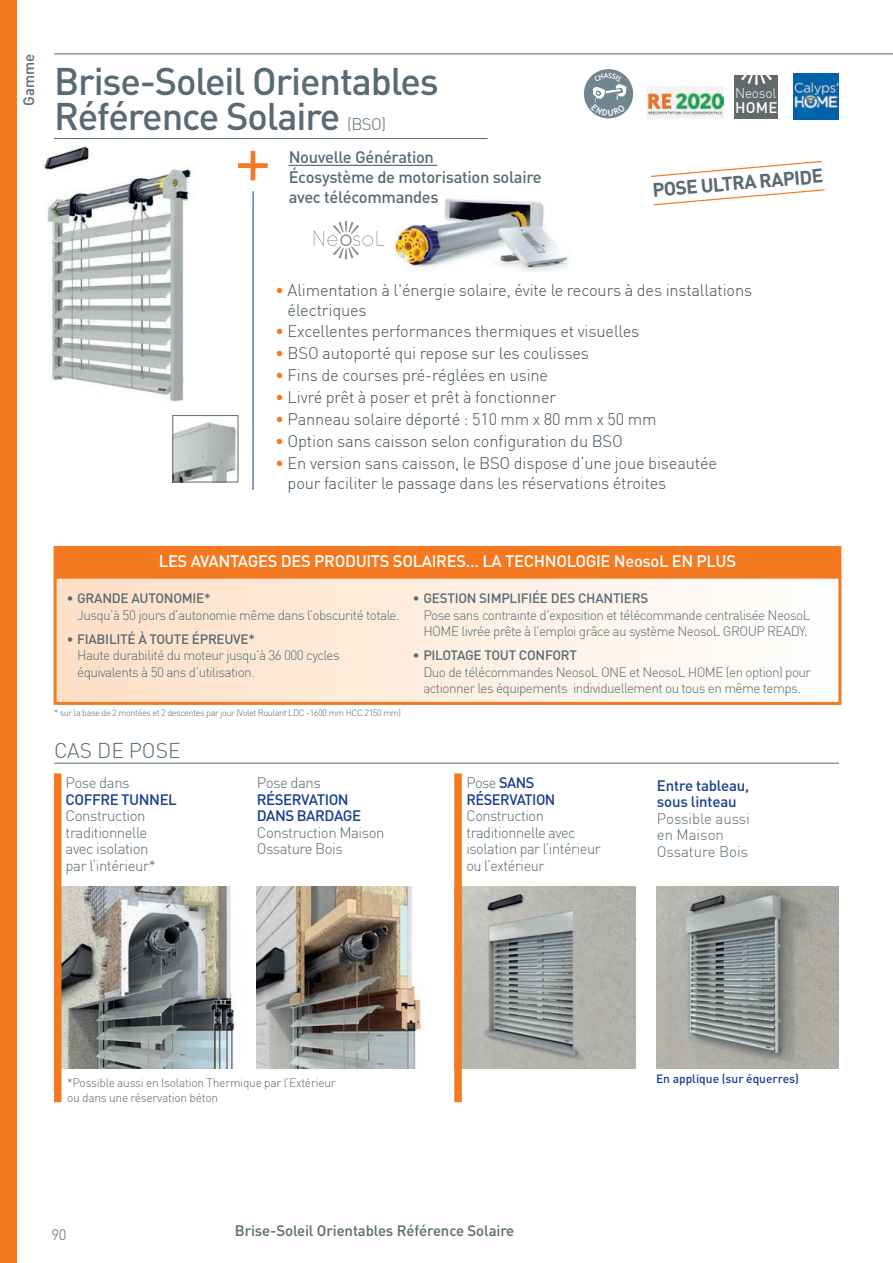
<style>
.page{position:relative;width:893px;height:1263px;background:#fff}
.page>*{position:absolute;margin:0;border:0;box-sizing:border-box;transform-origin:0 0}
.t1{font:500 38.1px/34.5px "DIN";letter-spacing:-.03em;color:#586a73}
.t2{font:300 21px "DIN";color:#586a73}
.t3{font:700 19.2px "DIN Pro";color:#586a73}
.t4{font:300 16.5px/19.8px "DIN";letter-spacing:-.01em;color:#425159}
.t5{font:500 16.5px/19.8px "DIN";letter-spacing:-.02em;color:#586a73}
.t6{font:500 16.5px "DIN";letter-spacing:-.02em;color:#fff}
.t7{font:300 16.5px "DIN";color:#586a73}
.t8{font:500 15.15px "DIN";color:#fff}
.t9{font:300 15px/16.5px "DIN";letter-spacing:-.03em;color:#586a73}
.t10{font:500 15px/16.5px "DIN";letter-spacing:-.03em;color:#173e91}
.t11{font:500 15px "DIN";letter-spacing:-.01em;color:#586a73}
.t12{font:300 15px/16.5px "DIN";color:#586a73}
.t13{font:500 15px/16.5px "DIN";letter-spacing:-.01em;color:#173e91}
.t14{font:300 13.8px "DIN";letter-spacing:-.02em;color:#fff}
.t15{font:300 13.5px/16.2px "DIN";letter-spacing:-.04em;color:#586a73}
.t16{font:300 12px/14.4px "DIN";letter-spacing:-.02em;color:#586a73}
.t17{font:500 12px "DIN";color:#173e91}
.t18{font:300 9px "DIN";letter-spacing:-.04em;color:#586a73}
.s1{color:#f47921}
.s2{font-weight:500}
.s3{font-weight:300;color:#586a73}
</style>
<div class="page">
<div style="left:0;top:0;width:17px;height:1263px;background:#f47921"></div>
<img style="left:43px;top:146px;width:149px;height:256px">
<img style="left:62px;top:887px;width:173px;height:181px">
<img style="left:257px;top:887px;width:167px;height:181px">
<hr style="left:54px;top:138px;width:434px;height:1px;background:#586a73">
<hr style="left:54px;top:54px;width:839px;height:1px;background:#586a73">
<img style="left:793px;top:73px;width:46px;height:46px">
<img style="left:175px;top:422px;width:61px;height:58px">
<div style="left:173px;top:415px;width:65px;height:67px;border:1px solid #586a73"></div>
<img style="left:462px;top:887px;width:174px;height:181px">
<img style="left:657px;top:887px;width:181px;height:181px">
<svg style="left:651px;top:160px;width:172px;height:17px"></svg>
<svg style="left:653px;top:189px;width:172px;height:17px"></svg>
<div style="left:54px;top:773px;width:8px;height:329px;background:#f47921"></div>
<div style="left:454px;top:773px;width:8px;height:329px;background:#f47921"></div>
<hr style="left:54px;top:763px;width:785px;height:1px;background:#586a73">
<img style="left:394px;top:198px;width:175px;height:73px">
<svg style="left:314px;top:221px;width:70px;height:38px"></svg>
<div style="left:55px;top:577px;width:785px;height:126px;background:linear-gradient(to right,#fedfc5,#fefefd)"></div>
<div style="left:54px;top:576px;width:787px;height:129px;border:3px solid #f47921"></div>
<div style="left:55px;top:547px;width:785px;height:29px;background:#f47921"></div>
<div style="left:54px;top:546px;width:787px;height:31px;border:3px solid #f47921"></div>
<hr style="left:289px;top:165px;width:148px;height:1px;background:#586a73">
<hr style="left:253px;top:191px;width:1px;height:299px;background:#173e91">
<svg style="left:238px;top:151px;width:30px;height:29px"></svg>
<div style="left:735px;top:75px;width:43px;height:44px;background:#62696b"></div>
<svg style="left:741px;top:75px;width:31px;height:10px"></svg>
<img style="left:646px;top:87px;width:77px;height:32px">
<div style="left:584px;top:69px;width:49px;height:49px;background:#6f8590;border-radius:50%"></div>
<svg style="left:590px;top:72px;width:38px;height:44px"></svg>
<p class="t11" style="left:19px;top:106px;width:54px;rotate:-90deg">Gamme</p>
<h1 class="t1" style="left:54px;top:63px;width:386px">Brise-Soleil Orientables<br>Référence Solaire</h1>
<p class="t7" style="left:347px;top:114px;width:40px">(BSO)</p>
<p class="t5" style="left:289px;top:147px;width:254px">Nouvelle Génération<br>Écosystème de motorisation solaire avec télécommandes</p>
<p class="t14" style="left:735px;top:85px;width:43px">Neosol</p>
<p class="t8" style="left:735px;top:97px;width:44px">HOME</p>
<h3 class="t3" style="left:651px;top:176px;width:173px;rotate:-5deg">POSE ULTRA RAPIDE</h3>
<p class="t4" style="left:288px;top:280px;width:466px;text-indent:-12px"><span class="s1">•</span> Alimentation à l'énergie solaire, évite le recours à des installations électriques</p>
<p class="t4" style="left:275px;top:321px;width:366px"><span class="s1">•</span> Excellentes performances thermiques et visuelles</p>
<p class="t4" style="left:275px;top:343px;width:315px"><span class="s1">•</span> BSO autoporté qui repose sur les coulisses</p>
<p class="t4" style="left:275px;top:365px;width:275px"><span class="s1">•</span> Fins de courses pré-réglées en usine</p>
<p class="t4" style="left:275px;top:387px;width:283px"><span class="s1">•</span> Livré prêt à poser et prêt à fonctionner</p>
<p class="t4" style="left:275px;top:409px;width:383px"><span class="s1">•</span> Panneau solaire déporté : 510 mm x 80 mm x 50 mm</p>
<p class="t4" style="left:275px;top:431px;width:349px"><span class="s1">•</span> Option sans caisson selon configuration du BSO</p>
<p class="t4" style="left:288px;top:453px;width:431px;text-indent:-12px"><span class="s1">•</span> En version sans caisson, le BSO dispose d’une joue biseautée pour faciliter le passage dans les réservations étroites</p>
<p class="t6" style="left:159px;top:551px;width:579px">LES AVANTAGES DES PRODUITS SOLAIRES… LA TECHNOLOGIE NeosoL EN PLUS</p>
<p class="t15" style="left:77px;top:590px;width:324px;text-indent:-11px">• <span class="s2">GRANDE AUTONOMIE*<br></span>Jusqu’à 50 jours d’autonomie même dans l’obscurité totale.</p>
<p class="t15" style="left:77px;top:631px;width:264px;text-indent:-11px">• <span class="s2">FIABILITÉ À TOUTE ÉPREUVE*<br></span>Haute durabilité du moteur jusqu’à 36 000 cycles équivalents à 50 ans d’utilisation.</p>
<p class="t15" style="left:423px;top:590px;width:389px;text-indent:-11px">• <span class="s2">GESTION SIMPLIFIÉE DES CHANTIERS<br></span>Pose sans contrainte d'exposition et télécommande centralisée NeosoL<br>HOME livrée prête à l’emploi grâce au système NeosoL GROUP READY.</p>
<p class="t15" style="left:423px;top:647px;width:389px;text-indent:-11px">• <span class="s2">PILOTAGE TOUT CONFORT<br></span>Duo de télécommandes NeosoL ONE et NeosoL HOME (en option) pour actionner les équipements individuellement ou tous en même temps.</p>
<p class="t18" style="left:54px;top:707px;width:349px">* sur la base de 2 montées et 2 descentes par jour (Volet Roulant LDC -1600 mm HCC 2150 mm)</p>
<h2 class="t2" style="left:54px;top:737px;width:128px">CAS DE POSE</h2>
<p class="t9" style="left:66px;top:775px;width:66px">Pose dans</p>
<p class="t10" style="left:66px;top:791px;width:113px">COFFRE TUNNEL</p>
<p class="t9" style="left:66px;top:808px;width:92px">Construction traditionnelle avec isolation par l’intérieur*</p>
<p class="t9" style="left:257px;top:775px;width:66px">Pose dans</p>
<p class="t10" style="left:257px;top:791px;width:106px">RÉSERVATION<br>DANS BARDAGE</p>
<p class="t9" style="left:257px;top:824px;width:129px">Construction Maison<br>Ossature Bois</p>
<p class="t10" style="left:466px;top:774px;width:91px"><span class="s3">Pose</span> SANS<br>RÉSERVATION</p>
<p class="t9" style="left:466px;top:807px;width:136px">Construction traditionnelle avec isolation par l’intérieur ou l’extérieur</p>
<p class="t13" style="left:657px;top:777px;width:94px">Entre tableau, sous linteau</p>
<p class="t12" style="left:657px;top:810px;width:95px">Possible aussi en Maison<br>Ossature Bois</p>
<p class="t16" style="left:67px;top:1075px;width:270px">*Possible aussi en Isolation Thermique par l’Extérieur ou dans une réservation béton</p>
<p class="t9" style="left:51px;top:1226px;width:17px">90</p>
<p class="t11" style="left:235px;top:1221px;width:281px">Brise-Soleil Orientables Référence Solaire</p>
<p class="t17" style="left:656px;top:1071px;width:144px">En applique (sur équerres)</p>
</div>
